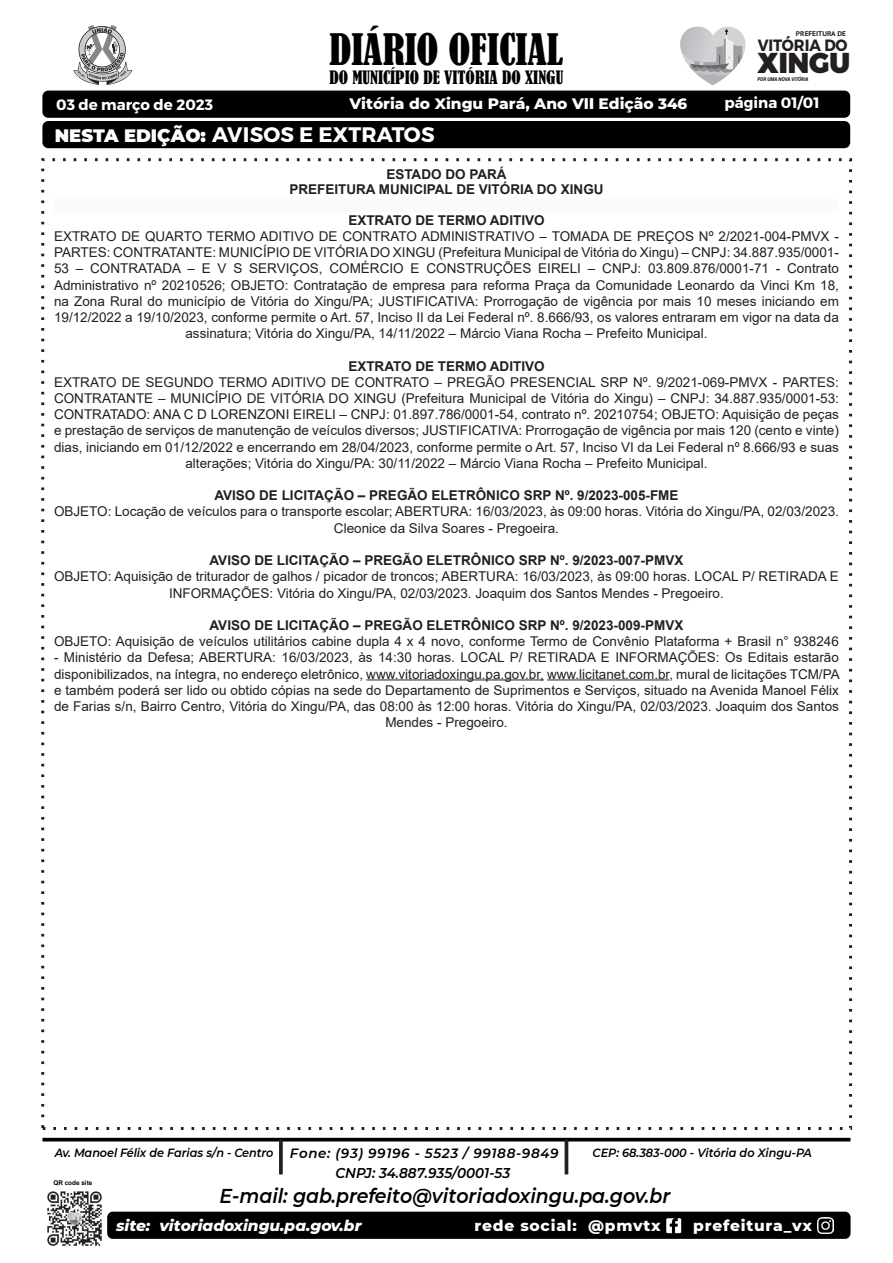
<style>
.page{position:relative;width:893px;height:1263px;background:#fff}
.page>*{position:absolute;margin:0;border:0;box-sizing:border-box;transform-origin:0 0}
.t1{font:condensed 40.65px "Bernard";color:#000}
.t2{font:900 28.65px "Montserrat";color:#231f20;scale:.95 1}
.t3{font:700 21px "Montserrat";letter-spacing:.01em;color:#fff}
.t4{font:italic 600 20.1px "Montserrat";color:#000;scale:.95 1}
.t5{font:900 18px "Montserrat";color:#fff}
.t6{font:condensed 17.25px "Bernard";color:#000}
.t7{font:700 16.35px "Montserrat";color:#231f20;scale:.91 1}
.t8{font:800 15.45px "Montserrat";color:#fff}
.t9{font:800 15.45px "Montserrat";letter-spacing:.05em;color:#fff}
.t10{font:italic 800 15.45px "Montserrat";color:#fff}
.t11{font:700 15px "Montserrat";color:#fff}
.t12{font:italic 600 14.25px "Montserrat";color:#000;scale:.95 1}
.t13{font:13.5px/16.2px "Arial";color:#231f20;text-align:center}
.t14{font:700 13.5px/15px "Arial";color:#231f20;text-align:center}
.t15{font:italic 600 11.85px "Montserrat";color:#000;scale:.95 1}
.t16{font:700 6.75px "PT Sans";color:#231f20;scale:1.09 1}
.t17{font:700 6.45px "Arial";color:#000}
.t18{font:italic 900 5.25px "Roboto";color:#231f20;scale:.87 1}
.s1{font-size:15px}
.s2{font-size:13.35px}
</style>
<div class="page">
<div style="left:107px;top:1212px;width:743px;height:27px;background:#000;border-radius:6px"></div>
<hr style="left:42px;top:1138px;width:808px;height:3px;background:#000">
<svg style="left:680px;top:27px;width:65px;height:58px"></svg>
<img style="left:47px;top:1191px;width:55px;height:55px">
<div style="left:42px;top:121px;width:808px;height:27px;background:#000;border-radius:6px"></div>
<div style="left:42px;top:91px;width:808px;height:27px;background:#000;border-radius:6px"></div>
<svg style="left:73px;top:25px;width:59px;height:60px"></svg>
<svg style="left:279px;top:1139px;width:4px;height:35px"></svg>
<hr style="left:565px;top:1139px;width:3px;height:35px;background:#231f20">
<img style="left:818px;top:1218px;width:16px;height:15px">
<svg style="left:666px;top:1218px;width:15px;height:15px"></svg>
<div style="left:54px;top:199px;width:785px;height:12px;background:#fafaf9"></div>
<hr style="left:366px;top:679px;width:178px;height:1px;background:#231f20">
<hr style="left:547px;top:679px;width:122px;height:1px;background:#231f20">
<h1 class="t1" style="left:329px;top:26px;width:236px">DIÁRIO OFICIAL</h1>
<p class="t6" style="left:330px;top:67px;width:235px">DO MUNICÍPIO DE VITÓRIA DO XINGU</p>
<p class="t16" style="left:796px;top:29px;width:47px">PREFEITURA DE</p>
<p class="t7" style="left:758px;top:35px;width:100px">VITÓRIA DO</p>
<p class="t18" style="left:757px;top:75px;width:60px">POR UMA NOVA VITÓRIA</p>
<h2 class="t2" style="left:758px;top:45px;width:99px">XINGU</h2>
<p class="t11" style="left:56px;top:95px;width:159px">03 de março de 2023</p>
<p class="t11" style="left:725px;top:93px;width:96px">página 01/01</p>
<p class="t8" style="left:349px;top:93px;width:339px">Vitória do Xingu Pará, Ano VII Edição <span class="s1">346</span></p>
<h3 class="t3" style="left:212px;top:122px;width:224px">AVISOS E EXTRATOS</h3>
<h3 class="t5" style="left:55px;top:122px;width:153px">NESTA EDIÇÃO:</h3>
<p class="t14" style="left:289px;top:167px;width:316px">ESTADO DO PARÁ<br>PREFEITURA MUNICIPAL DE VITÓRIA DO XINGU</p>
<p class="t14" style="left:348px;top:213px;width:198px">EXTRATO DE TERMO ADITIVO</p>
<p class="t13" style="left:54px;top:228px;width:786px">EXTRATO DE QUARTO TERMO ADITIVO DE CONTRATO ADMINISTRATIVO – TOMADA DE PREÇOS Nº 2/2021-004-PMVX - PARTES: CONTRATANTE: MUNICÍPIO DE VITÓRIA DO XINGU (Prefeitura Municipal de Vitória do Xingu) – CNPJ: 34.887.935/0001- 53 – CONTRATADA – E V S SERVIÇOS, COMÉRCIO E CONSTRUÇÕES EIRELI – CNPJ: 03.809.876/0001-71 - Contrato Administrativo nº 20210526; OBJETO: Contratação de empresa para reforma Praça da Comunidade Leonardo da Vinci Km 18, na Zona Rural do município de Vitória do Xingu/PA; JUSTIFICATIVA: Prorrogação de vigência por mais 10 meses iniciando em 19/12/2022 a 19/10/2023, conforme permite o Art. 57, Inciso II da Lei Federal nº. 8.666/93, os valores entraram em vigor na data da assinatura; Vitória do Xingu/PA, 14/11/2022 – Márcio Viana Rocha – Prefeito Municipal.</p>
<p class="t14" style="left:348px;top:359px;width:198px">EXTRATO DE TERMO ADITIVO</p>
<p class="t13" style="left:54px;top:374px;width:786px">EXTRATO DE SEGUNDO TERMO ADITIVO DE CONTRATO – PREGÃO PRESENCIAL SRP Nº. 9/2021-069-PMVX - PARTES:<br>CONTRATANTE – MUNICÍPIO DE VITÓRIA DO XINGU (Prefeitura Municipal de Vitória do Xingu) – CNPJ: 34.887.935/0001-53:<br>CONTRATADO: ANA C D LORENZONI EIRELI – CNPJ: 01.897.786/0001-54, contrato nº. 20210754; OBJETO: Aquisição de peças e prestação de serviços de manutenção de veículos diversos; JUSTIFICATIVA: Prorrogação de vigência por mais 120 (cento e vinte) dias, iniciando em 01/12/2022 e encerrando em 28/04/2023, conforme permite o Art. 57, Inciso VI da Lei Federal nº 8.666/93 e suas alterações; Vitória do Xingu/PA: 30/11/2022 – Márcio Viana Rocha – Prefeito Municipal.</p>
<p class="t14" style="left:214px;top:488px;width:466px">AVISO DE LICITAÇÃO – PREGÃO ELETRÔNICO SRP Nº. 9/2023-005-FME</p>
<p class="t13" style="left:54px;top:504px;width:786px">OBJETO: Locação de veículos para o transporte escolar; ABERTURA: 16/03/2023, às 09:00 horas. Vitória do Xingu/PA, 02/03/2023.<br>Cleonice da Silva Soares - Pregoeira.</p>
<p class="t14" style="left:210px;top:553px;width:475px">AVISO DE LICITAÇÃO – PREGÃO ELETRÔNICO SRP Nº. 9/2023-007-PMVX</p>
<p class="t13" style="left:54px;top:568px;width:786px">OBJETO: Aquisição de triturador de galhos / picador de troncos; ABERTURA: 16/03/2023, às 09:00 horas. LOCAL P/ RETIRADA E<br>INFORMAÇÕES: Vitória do Xingu/PA, 02/03/2023. Joaquim dos Santos Mendes - Pregoeiro.</p>
<p class="t14" style="left:210px;top:618px;width:475px">AVISO DE LICITAÇÃO – PREGÃO ELETRÔNICO SRP Nº. 9/2023-009-PMVX</p>
<p class="t13" style="left:54px;top:633px;width:786px">OBJETO: Aquisição de veículos utilitários cabine dupla 4 x 4 novo, conforme Termo de Convênio Plataforma + Brasil n° 938246</p>
<p class="t13" style="left:54px;top:649px;width:787px">- Ministério da Defesa; ABERTURA: 16/03/2023, às 14:30 horas. LOCAL P/ RETIRADA E INFORMAÇÕES: Os Editais estarão disponibilizados, na íntegra, no endereço eletrônico, www.vitoriadoxingu.pa.gov.br, www.licitanet.com.br, mural de licitações TCM/PA e também poderá ser lido ou obtido cópias na sede do Departamento de Suprimentos e Serviços, situado na Avenida Manoel Félix de Farias s/n, Bairro Centro, Vitória do Xingu/PA, das 08:00 às 12:00 horas. Vitória do Xingu/PA, 02/03/2023. Joaquim dos Santos Mendes - Pregoeiro.</p>
<p class="t15" style="left:55px;top:1144px;width:532px">Av. Manoel Félix de Farias s/n - Centro <span class="s2">Fone: (93) 99196 - 5523 / 99188-9849</span></p>
<p class="t15" style="left:592px;top:1144px;width:232px">CEP: 68.383-000 - Vitória do Xingu-PA</p>
<p class="t12" style="left:335px;top:1163px;width:185px">CNPJ: 34.887.935/0001-53</p>
<h3 class="t4" style="left:220px;top:1182px;width:476px">E-mail: gab.prefeito@vitoriadoxingu.pa.gov.br</h3>
<p class="t10" style="left:116px;top:1214px;width:247px">site: vitoriadoxingu.pa.gov.br</p>
<p class="t9" style="left:474px;top:1214px;width:188px">rede social: @pmvtx</p>
<p class="t9" style="left:693px;top:1214px;width:120px">prefeitura_vx</p>
<p class="t17" style="left:53px;top:1178px;width:40px">QR code site</p>
</div>
